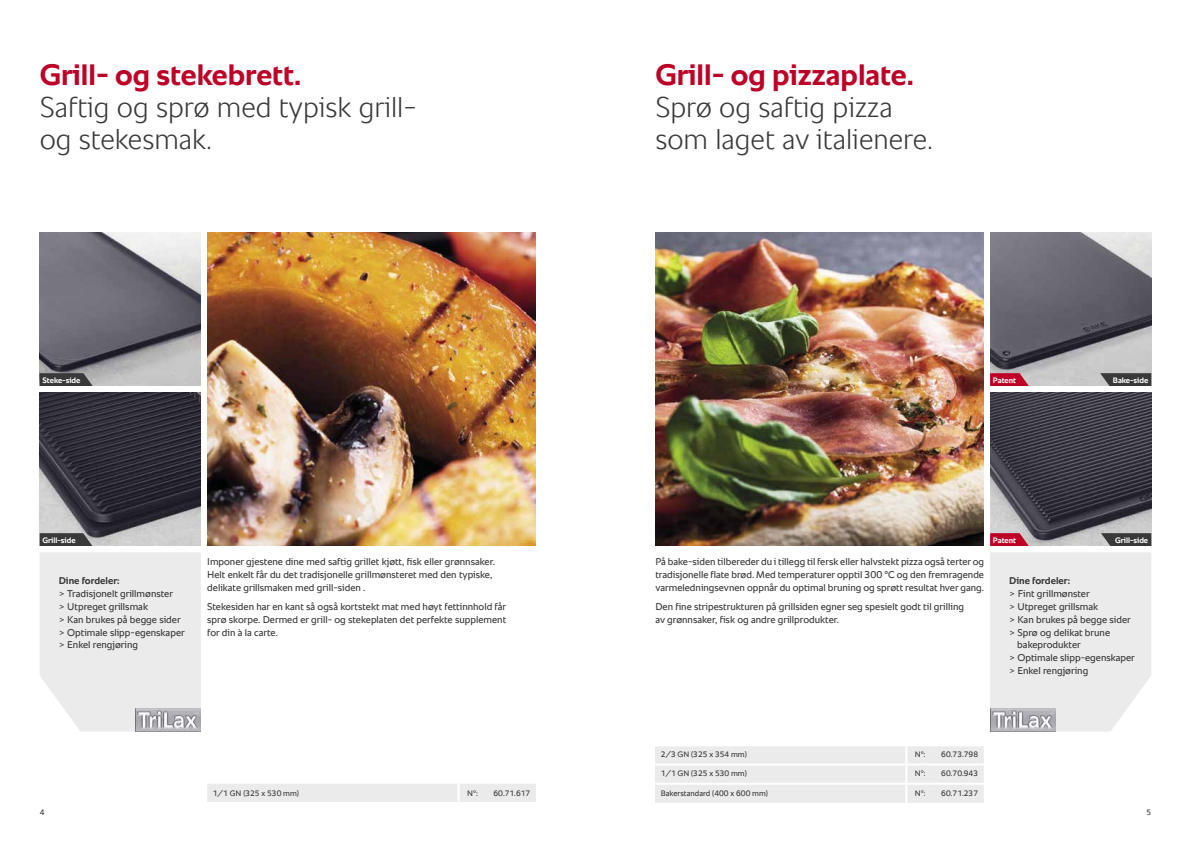
<style>
.page{position:relative;width:1191px;height:842px;background:#fff}
.page>*{position:absolute;margin:0;border:0;box-sizing:border-box;transform-origin:0 0}
.t1{font:700 30px "RATIONAL Sans TT";color:#be0027}
.t2{font:300 29px/32px "RATIONAL Sans TT";color:#393939}
.t3{font:10px/12.8px "RATIONAL Sans TT";color:#393939}
.t4{font:700 10px "RATIONAL Sans TT";color:#393939}
.t5{font:8px "RATIONAL Sans TT";color:#393939}
.t6{font:700 8px "RATIONAL Sans TT";color:#fff}
</style>
<div class="page">
<img style="left:207px;top:232px;width:329px;height:314px">
<img style="left:655px;top:232px;width:328px;height:314px">
<img style="left:40px;top:232px;width:161px;height:154px">
<img style="left:990px;top:232px;width:161px;height:154px">
<img style="left:40px;top:392px;width:161px;height:154px">
<img style="left:990px;top:392px;width:161px;height:154px">
<div style="left:40px;top:552px;width:161px;height:179px;background:#ebebeb"></div>
<div style="left:990px;top:552px;width:161px;height:179px;background:#ebebeb"></div>
<svg style="left:40px;top:373px;width:53px;height:13px"></svg>
<svg style="left:40px;top:533px;width:52px;height:13px"></svg>
<svg style="left:1101px;top:533px;width:50px;height:13px"></svg>
<svg style="left:1100px;top:373px;width:51px;height:13px"></svg>
<div style="left:655px;top:746px;width:328px;height:57px;background:#ebebeb"></div>
<hr style="left:655px;top:763px;width:251px;height:2px;background:#fff">
<hr style="left:906px;top:763px;width:21px;height:2px;background:#fff">
<hr style="left:927px;top:763px;width:56px;height:2px;background:#fff">
<hr style="left:655px;top:783px;width:251px;height:2px;background:#fff">
<hr style="left:906px;top:783px;width:21px;height:2px;background:#fff">
<hr style="left:927px;top:783px;width:56px;height:2px;background:#fff">
<div style="left:207px;top:784px;width:329px;height:18px;background:#ebebeb"></div>
<img style="left:136px;top:708px;width:65px;height:23px">
<img style="left:990px;top:708px;width:65px;height:23px">
<svg style="left:990px;top:373px;width:38px;height:13px"></svg>
<svg style="left:990px;top:533px;width:38px;height:13px"></svg>
<h1 class="t1" style="left:40px;top:53px;width:263px">Grill- og stekebrett.</h1>
<h2 class="t2" style="left:40px;top:91px;width:378px">Saftig og sprø med typisk grill&shy;og stekesmak.</h2>
<p class="t6" style="left:43px;top:374px;width:39px">Steke-side</p>
<h1 class="t1" style="left:655px;top:53px;width:260px">Grill- og pizzaplate.</h1>
<h2 class="t2" style="left:655px;top:91px;width:279px">Sprø og saftig pizza som laget av italienere.</h2>
<p class="t6" style="left:993px;top:374px;width:25px">Patent</p>
<p class="t6" style="left:1112px;top:374px;width:37px">Bake-side</p>
<p class="t6" style="left:43px;top:534px;width:35px">Grill-side</p>
<p class="t6" style="left:1115px;top:534px;width:35px">Grill-side</p>
<p class="t6" style="left:993px;top:534px;width:25px">Patent</p>
<p class="t4" style="left:59px;top:574px;width:62px">Dine fordeler:</p>
<p class="t3" style="left:59px;top:587px;width:127px">&gt; Tradisjonelt grillmønster<br>&gt; Utpreget grillsmak<br>&gt; Kan brukes på begge sider &gt; Optimale slipp-egenskaper &gt; Enkel rengjøring</p>
<p class="t3" style="left:207px;top:555px;width:289px">Imponer gjestene dine med saftig grillet kjøtt, fisk eller grønnsaker.<br>Helt enkelt får du det tradisjonelle grillmønsteret med den typiske, delikate grillsmaken med grill-siden .</p>
<p class="t3" style="left:207px;top:600px;width:300px;text-align:justify">Stekesiden har en kant så også kortstekt mat med høyt fettinnhold får sprø skorpe. Dermed er grill- og stekeplaten det perfekte supplement for din à la carte.</p>
<p class="t3" style="left:655px;top:555px;width:330px;text-align:justify">På bake-siden tilbereder du i tillegg til fersk eller halvstekt pizza også terter og tradisjonelle flate brød. Med temperaturer opptil 300 °C og den fremragende varmeledningsevnen oppnår du optimal bruning og sprøtt resultat hver gang.</p>
<p class="t3" style="left:655px;top:600px;width:310px">Den fine stripestrukturen på grillsiden egner seg spesielt godt til grilling av grønnsaker, fisk og andre grillprodukter.</p>
<p class="t4" style="left:1009px;top:574px;width:62px">Dine fordeler:</p>
<p class="t3" style="left:1009px;top:587px;width:82px">&gt; Fint grillmønster</p>
<p class="t3" style="left:1009px;top:600px;width:90px">&gt; Utpreget grillsmak</p>
<p class="t3" style="left:1009px;top:613px;width:123px">&gt; Kan brukes på begge sider</p>
<p class="t3" style="left:1009px;top:626px;width:102px">&gt; Sprø og delikat brune</p>
<p class="t3" style="left:1017px;top:639px;width:65px">bakeprodukter</p>
<p class="t3" style="left:1009px;top:651px;width:127px">&gt; Optimale slipp-egenskaper</p>
<p class="t3" style="left:1009px;top:664px;width:81px">&gt; Enkel rengjøring</p>
<p class="t5" style="left:660px;top:749px;width:88px">2/3 GN (325 x 354 mm)</p>
<p class="t5" style="left:915px;top:749px;width:12px">N°:</p>
<p class="t5" style="left:941px;top:749px;width:38px">60.73.798</p>
<p class="t5" style="left:660px;top:768px;width:88px">1/1 GN (325 x 530 mm)</p>
<p class="t5" style="left:915px;top:768px;width:12px">N°:</p>
<p class="t5" style="left:941px;top:768px;width:38px">60.70.943</p>
<p class="t5" style="left:213px;top:787px;width:88px">1/1 GN (325 x 530 mm)</p>
<p class="t5" style="left:467px;top:787px;width:12px">N°:</p>
<p class="t5" style="left:493px;top:787px;width:38px">60.71.617</p>
<p class="t5" style="left:660px;top:787px;width:109px">Bakerstandard (400 x 600 mm)</p>
<p class="t5" style="left:915px;top:787px;width:12px">N°:</p>
<p class="t5" style="left:941px;top:787px;width:38px">60.71.237</p>
<p class="t5" style="left:40px;top:806px;width:6px">4</p>
<p class="t5" style="left:1146px;top:806px;width:6px">5</p>
</div>
